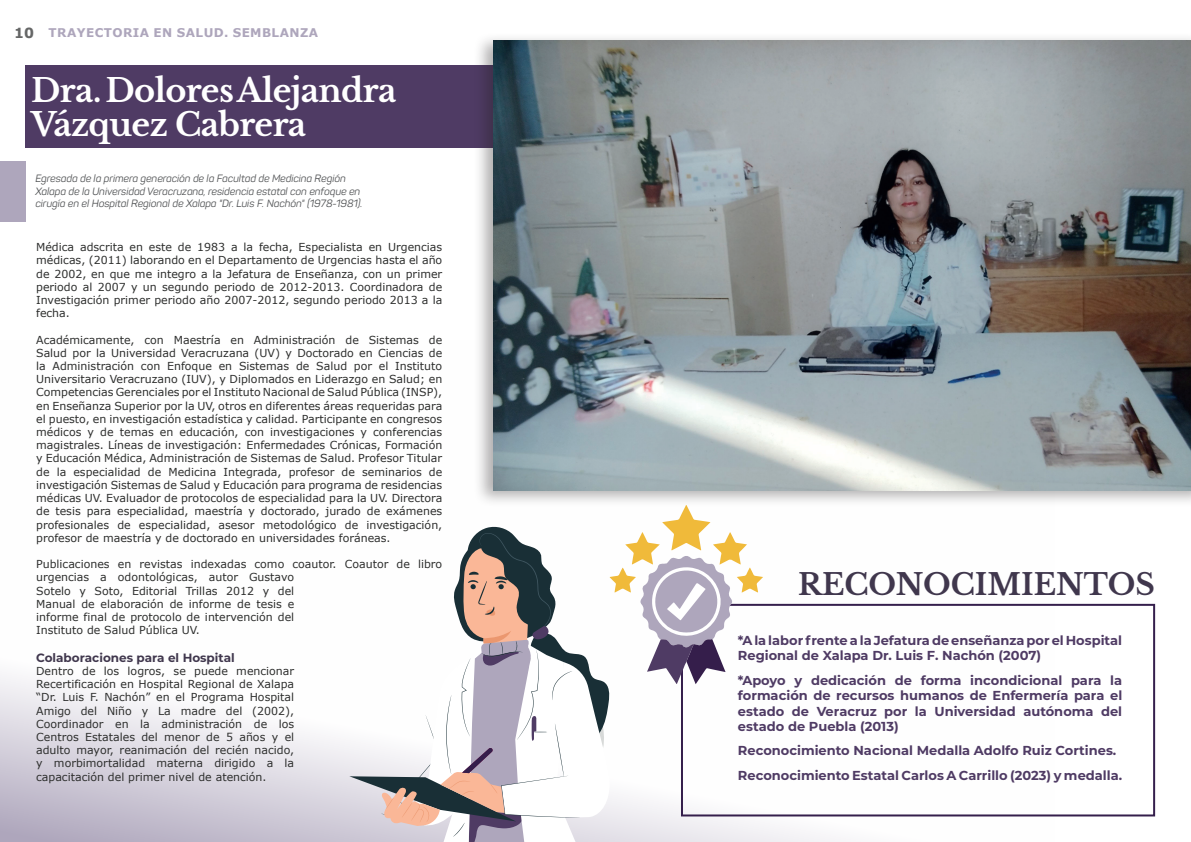
<style>
.page{position:relative;width:1191px;height:842px;background:#fff}
.page>*{position:absolute;margin:0;border:0;box-sizing:border-box;transform-origin:0 0}
.t1{font:700 32px/34px "Libre Baskerville";letter-spacing:-.02em;color:#fff}
.t2{font:700 29.4px "Libre Baskerville";color:#40374d}
.t3{font:700 14px "Verdana";color:#656666}
.t4{font:700 13px/15.6px "Montserrat";color:#4f3b64}
.t5{font:700 12px "Verdana";letter-spacing:.035em;color:#aea6bc}
.t6{font:700 12px "Montserrat";color:#40374d}
.t7{font:11px/13.2px "Verdana";color:#2e2f2e;text-align:justify}
.t8{font:italic 10.4px/12.5px "Panton";color:#4f5153}
</style>
<div class="page">
<svg style="left:0;top:603px;width:1054px;height:239px"></svg>
<div style="left:26px;top:65px;width:510px;height:82px;background:#4f3b64"></div>
<div style="left:681px;top:604px;width:474px;height:212px;border:2px solid #351f4c"></div>
<div style="left:474px;top:32px;width:717px;height:476px;background:#231f20;opacity:.35"></div>
<img style="left:493px;top:40px;width:698px;height:451px">
<svg style="left:349px;top:505px;width:414px;height:337px"></svg>
<div style="left:0;top:161px;width:26px;height:60px;background:#aea6bc"></div>
<p class="t3" style="left:14px;top:23px;width:21px">10</p>
<p class="t5" style="left:49px;top:24px;width:271px">TRAYECTORIA EN SALUD. SEMBLANZA</p>
<h1 class="t1" style="left:31px;top:74px;width:367px">Dra. Dolores Alejandra<br>Vázquez Cabrera</h1>
<p class="t8" style="left:35px;top:172px;width:328px">Egresada de la primera generación de la Facultad de Medicina Región<br>Xalapa de la Universidad Veracruzana, residencia estatal con enfoque en cirugía en el Hospital Regional de Xalapa "Dr. Luis F. Nachón" (1978-1981).</p>
<p class="t7" style="left:36px;top:241px;width:408px">Médica adscrita en este de 1983 a la fecha, Especialista en Urgencias médicas, (2011) laborando en el Departamento de Urgencias hasta el año de 2002, en que me integro a la Jefatura de Enseñanza, con un primer periodo al 2007 y un segundo periodo de 2012-2013. Coordinadora de Investigación primer periodo año 2007-2012, segundo periodo 2013 a la fecha.</p>
<p class="t7" style="left:36px;top:333px;width:408px">Académicamente, con Maestría en Administración de Sistemas de Salud por la Universidad Veracruzana (UV) y Doctorado en Ciencias de la Administración con Enfoque en Sistemas de Salud por el Instituto Universitario Veracruzano (IUV), y Diplomados en Liderazgo en Salud; en Competencias Gerenciales por el Instituto Nacional de Salud Pública (INSP), en Enseñanza Superior por la UV, otros en diferentes áreas requeridas para el puesto, en investigación estadística y calidad. Participante en congresos médicos y de temas en educación, con investigaciones y conferencias magistrales. Líneas de investigación: Enfermedades Crónicas, Formación y Educación Médica, Administración de Sistemas de Salud. Profesor Titular de la especialidad de Medicina Integrada, profesor de seminarios de investigación Sistemas de Salud y Educación para programa de residencias médicas UV. Evaluador de protocolos de especialidad para la UV. Directora de tesis para especialidad, maestría y doctorado, jurado de exámenes profesionales de especialidad, asesor metodológico de investigación, profesor de maestría y de doctorado en universidades foráneas.</p>
<p class="t7" style="left:36px;top:557px;width:407px;text-align:left">Publicaciones en revistas indexadas como coautor. Coautor de libro urgencias a odontológicas, autor Gustavo<br>Sotelo y Soto, Editorial Trillas 2012 y del<br>Manual de elaboración de informe de tesis e<br>informe final de protocolo de intervención del<br>Instituto de Salud Pública UV.</p>
<p class="t6" style="left:36px;top:649px;width:200px">Colaboraciones para el Hospital</p>
<p class="t7" style="left:36px;top:664px;width:260px">Dentro de los logros, se puede mencionar Recertificación en Hospital Regional de Xalapa “Dr. Luis F. Nachón” en el Programa Hospital Amigo del Niño y La madre del (2002), Coordinador en la administración de los Centros Estatales del menor de 5 años y el adulto mayor, reanimación del recién nacido, y morbimortalidad materna dirigido a la capacitación del primer nivel de atención.</p>
<h2 class="t2" style="left:798px;top:566px;width:358px">RECONOCIMIENTOS</h2>
<p class="t4" style="left:738px;top:632px;width:386px">*A la labor frente a la Jefatura de enseñanza por el Hospital<br>Regional de Xalapa Dr. Luis F. Nachón (2007)</p>
<p class="t4" style="left:738px;top:671px;width:386px;text-align:justify">*Apoyo y dedicación de forma incondicional para la formación de recursos humanos de Enfermería para el estado de Veracruz por la Universidad autónoma del estado de Puebla (2013)</p>
<p class="t4" style="left:738px;top:738px;width:386px;line-height:24.1px">Reconocimiento Nacional Medalla Adolfo Ruiz Cortines.<br>Reconocimiento Estatal Carlos A Carrillo (2023) y medalla.</p>
</div>
